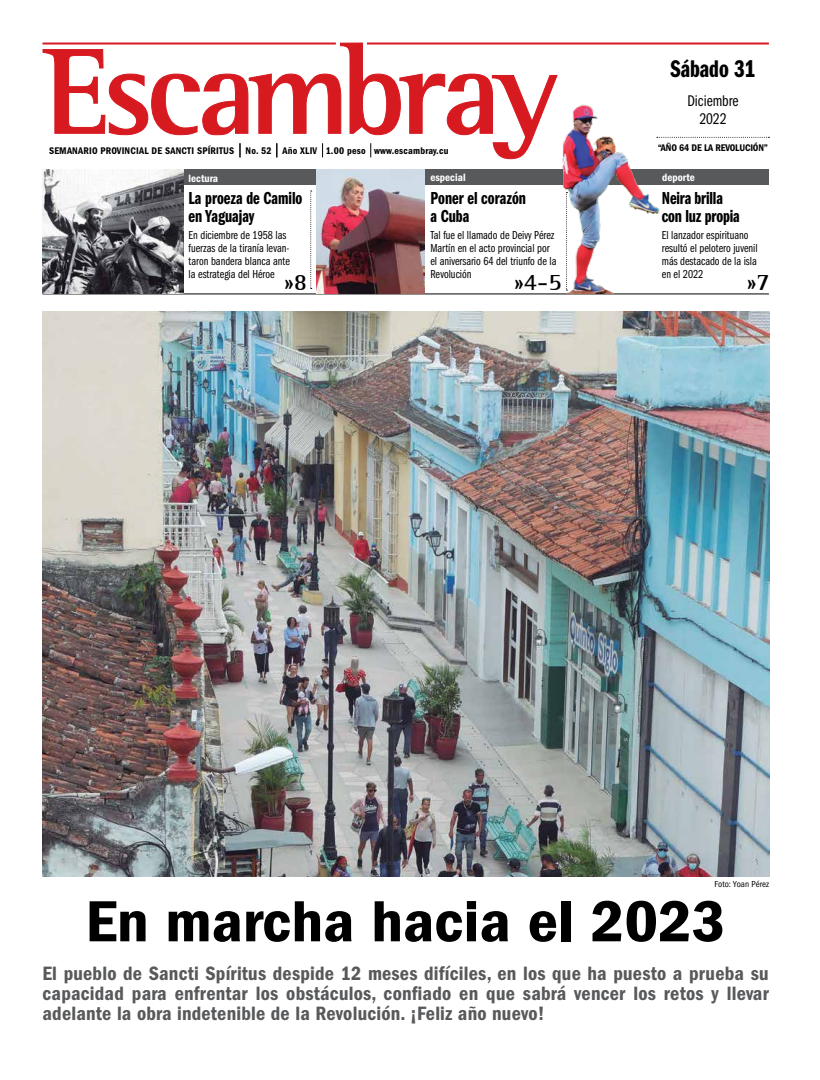
<style>
.page{position:relative;width:820px;height:1080px;background:#fff}
.page>*{position:absolute;margin:0;border:0;box-sizing:border-box;transform-origin:0 0}
.t1{font:60px "ITC Franklin Gothic Std Dm Cd";color:#000;scale:1.1 1}
.t2{font:25px "ITC Franklin Gothic Std Dm Cp";color:#000}
.t3{font:700 24px "AT Rotis Semi Serif";color:#000}
.t4{font:20px/20px "ITC Franklin Gothic Std Dm Cd";letter-spacing:.01em;color:#58595b;text-align:justify}
.t5{font:18px/18px "ITC Franklin Gothic Std Dm Cp";color:#000}
.t6{font:16px/18px "ITC Franklin Gothic Std Bk Cp";color:#000;text-align:center}
.t7{font:12px/13px "ITC Franklin Gothic Std Bk Cp";color:#000}
.t8{font:11px "ITC Franklin Gothic Std Dm Cd";color:#fff}
.t9{font:10px "ITC Franklin Gothic Std Dm Cd";letter-spacing:.02em;color:#000}
.t10{font:condensed 9px "ITC Franklin Gothic Std";color:#000}
</style>
<div class="page">
<div style="left:43px;top:169px;width:725px;height:16px;background:#58595b"></div>
<hr style="left:43px;top:293px;width:725px;height:1px;background:#000">
<svg style="left:310px;top:191px;width:1px;height:98px"></svg>
<svg style="left:42px;top:42px;width:516px;height:118px"></svg>
<hr style="left:367px;top:43px;width:401px;height:2px;background:#d71920">
<hr style="left:42px;top:43px;width:294px;height:2px;background:#d71920">
<svg style="left:663px;top:137px;width:106px;height:1px"></svg>
<img style="left:562px;top:104px;width:101px;height:189px">
<img style="left:42px;top:169px;width:141px;height:124px">
<img style="left:316px;top:170px;width:108px;height:123px">
<img style="left:43px;top:311px;width:726px;height:565px">
<p class="t9" style="left:49px;top:145px;width:261px">Semanario provincial de sancti spíritus No. 52 Año XLIV</p>
<p class="t9" style="left:325px;top:145px;width:124px">1.00 peso www.escambray.cu</p>
<h2 class="t2" style="left:670px;top:55px;width:86px">Sábado 31</h2>
<h3 class="t6" style="left:687px;top:92px;width:53px">Diciembre<br>2022</h3>
<p class="t9" style="left:657px;top:142px;width:64px">“AÑO 64 DE LA REVOLUCI</p>
<p class="t9" style="left:752px;top:142px;width:17px">ÓN”</p>
<p class="t8" style="left:188px;top:172px;width:31px">lectura</p>
<p class="t8" style="left:661px;top:171px;width:34px">deporte</p>
<h3 class="t5" style="left:661px;top:190px;width:79px">Neira brilla con luz propia</h3>
<p class="t8" style="left:430px;top:171px;width:37px">especial</p>
<h3 class="t5" style="left:430px;top:189px;width:97px">Poner el corazón a Cuba</h3>
<h3 class="t5" style="left:188px;top:189px;width:115px">La proeza de Camilo en Yaguajay</h3>
<p class="t7" style="left:430px;top:229px;width:127px">Tal fue el llamado de Deivy Pérez<br>Martín en el acto provincial por el aniversario 64 del triunfo de la<br>Revolución</p>
<p class="t7" style="left:188px;top:229px;width:103px">En diciembre de 1958 las fuerzas de la tiranía levan&shy;taron bandera blanca ante la estrategia del Héroe</p>
<p class="t7" style="left:661px;top:229px;width:97px">El lanzador espirituano resultó el pelotero juvenil más destacado de la isla en el 2022</p>
<h3 class="t3" style="left:283px;top:268px;width:25px">»8</h3>
<h3 class="t3" style="left:513px;top:268px;width:50px">»4-5</h3>
<h3 class="t3" style="left:746px;top:268px;width:25px">»7</h3>
<p class="t10" style="left:714px;top:879px;width:56px">Foto: Yoan Pérez</p>
<h1 class="t1" style="left:85px;top:887px;width:583px">En marcha hacia el 2023</h1>
<p class="t4" style="left:43px;top:963px;width:727px">El pueblo de Sancti Spíritus despide 12 meses difíciles, en los que ha puesto a prueba su capacidad para enfrentar los obstáculos, confiado en que sabrá vencer los retos y llevar adelante la obra indetenible de la Revolución. ¡Feliz año nuevo!</p>
</div>
